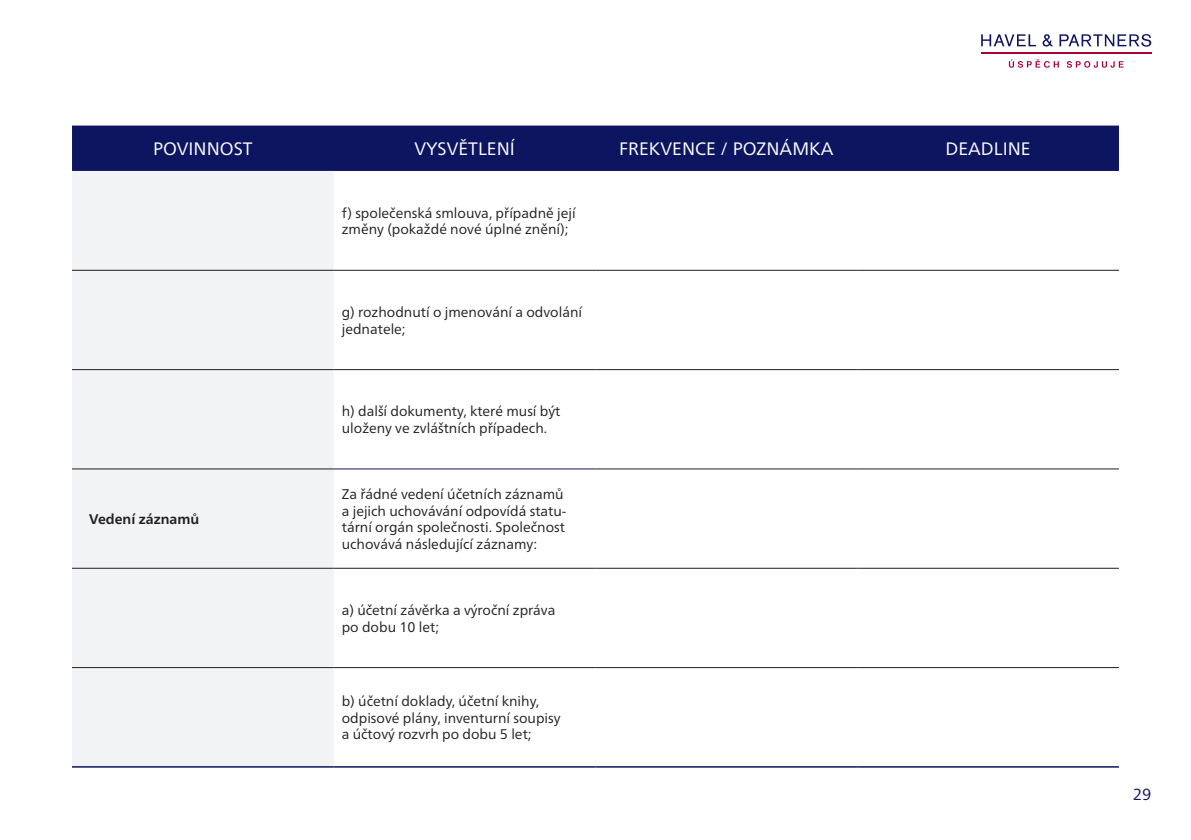
<style>
.page{position:relative;width:1191px;height:840px;background:#fff}
.page>*{position:absolute;margin:0;border:0;box-sizing:border-box;transform-origin:0 0}
.t1{font:18px "Frutiger Neue LTW1 G";color:#fff}
.t2{font:16px "Frutiger Neue LTW1 G";color:#0e1560}
.t3{font:14px/16.8px "Frutiger Neue LTW1 G";color:#231f20}
.t4{font:700 14px "Frutiger Neue LTW1 G";color:#231f20}
</style>
<div class="page">
<svg style="left:1009px;top:59px;width:114px;height:9px"></svg>
<hr style="left:981px;top:52px;width:170px;height:1px;background:#a80235">
<svg style="left:1059px;top:34px;width:92px;height:13px"></svg>
<svg style="left:981px;top:34px;width:55px;height:12px"></svg>
<svg style="left:1042px;top:34px;width:11px;height:12px"></svg>
<div style="left:72px;top:125px;width:1047px;height:46px;background:#0e1560"></div>
<div style="left:72px;top:171px;width:262px;height:594px;background:#f2f3f4"></div>
<hr style="left:72px;top:270px;width:262px;height:1px;background:#231f20">
<hr style="left:334px;top:270px;width:261px;height:1px;background:#231f20">
<hr style="left:595px;top:270px;width:262px;height:1px;background:#231f20">
<hr style="left:857px;top:270px;width:262px;height:1px;background:#231f20">
<hr style="left:72px;top:369px;width:262px;height:1px;background:#231f20">
<hr style="left:334px;top:369px;width:261px;height:1px;background:#231f20">
<hr style="left:595px;top:369px;width:262px;height:1px;background:#231f20">
<hr style="left:857px;top:369px;width:262px;height:1px;background:#231f20">
<hr style="left:72px;top:468px;width:262px;height:1px;background:#231f20">
<hr style="left:595px;top:468px;width:262px;height:1px;background:#231f20">
<hr style="left:857px;top:468px;width:262px;height:1px;background:#231f20">
<hr style="left:72px;top:567px;width:262px;height:1px;background:#231f20">
<hr style="left:334px;top:567px;width:261px;height:1px;background:#231f20">
<hr style="left:595px;top:567px;width:262px;height:1px;background:#231f20">
<hr style="left:857px;top:567px;width:262px;height:1px;background:#231f20">
<hr style="left:72px;top:667px;width:262px;height:1px;background:#231f20">
<hr style="left:334px;top:667px;width:261px;height:1px;background:#231f20">
<hr style="left:595px;top:667px;width:262px;height:1px;background:#231f20">
<hr style="left:857px;top:667px;width:262px;height:1px;background:#231f20">
<hr style="left:72px;top:765px;width:262px;height:2px;background:#0e1560">
<hr style="left:334px;top:765px;width:261px;height:2px;background:#0e1560">
<hr style="left:595px;top:765px;width:262px;height:2px;background:#0e1560">
<hr style="left:857px;top:765px;width:262px;height:2px;background:#0e1560">
<hr style="left:334px;top:468px;width:261px;height:1px;background:#0e1560">
<p class="t1" style="left:153px;top:135px;width:101px">POVINNOST</p>
<p class="t1" style="left:414px;top:135px;width:102px">VYSVĚTLENÍ</p>
<p class="t1" style="left:619px;top:135px;width:216px">FREKVENCE / POZNÁMKA</p>
<p class="t1" style="left:945px;top:135px;width:87px">DEADLINE</p>
<p class="t3" style="left:342px;top:203px;width:235px">f) společenská smlouva, případně její změny (pokaždé nové úplné znění);</p>
<p class="t3" style="left:342px;top:302px;width:242px">g) rozhodnutí o jmenování a odvolání jednatele;</p>
<p class="t4" style="left:89px;top:508px;width:112px">Vedení záznamů</p>
<p class="t3" style="left:342px;top:401px;width:220px">h) další dokumenty, které musí být uloženy ve zvláštních případech.</p>
<p class="t3" style="left:342px;top:484px;width:226px">Za řádné vedení účetních záznamů a jejich uchovávání odpovídá statu&shy;tární orgán společnosti. Společnost uchovává následující záznamy:</p>
<p class="t3" style="left:342px;top:600px;width:215px">a) účetní závěrka a výroční zpráva po dobu 10 let;</p>
<p class="t3" style="left:342px;top:691px;width:220px">b) účetní doklady, účetní knihy, odpisové plány, inventurní soupisy a účtový rozvrh po dobu 5 let;</p>
<p class="t2" style="left:1132px;top:782px;width:20px">29</p>
</div>
